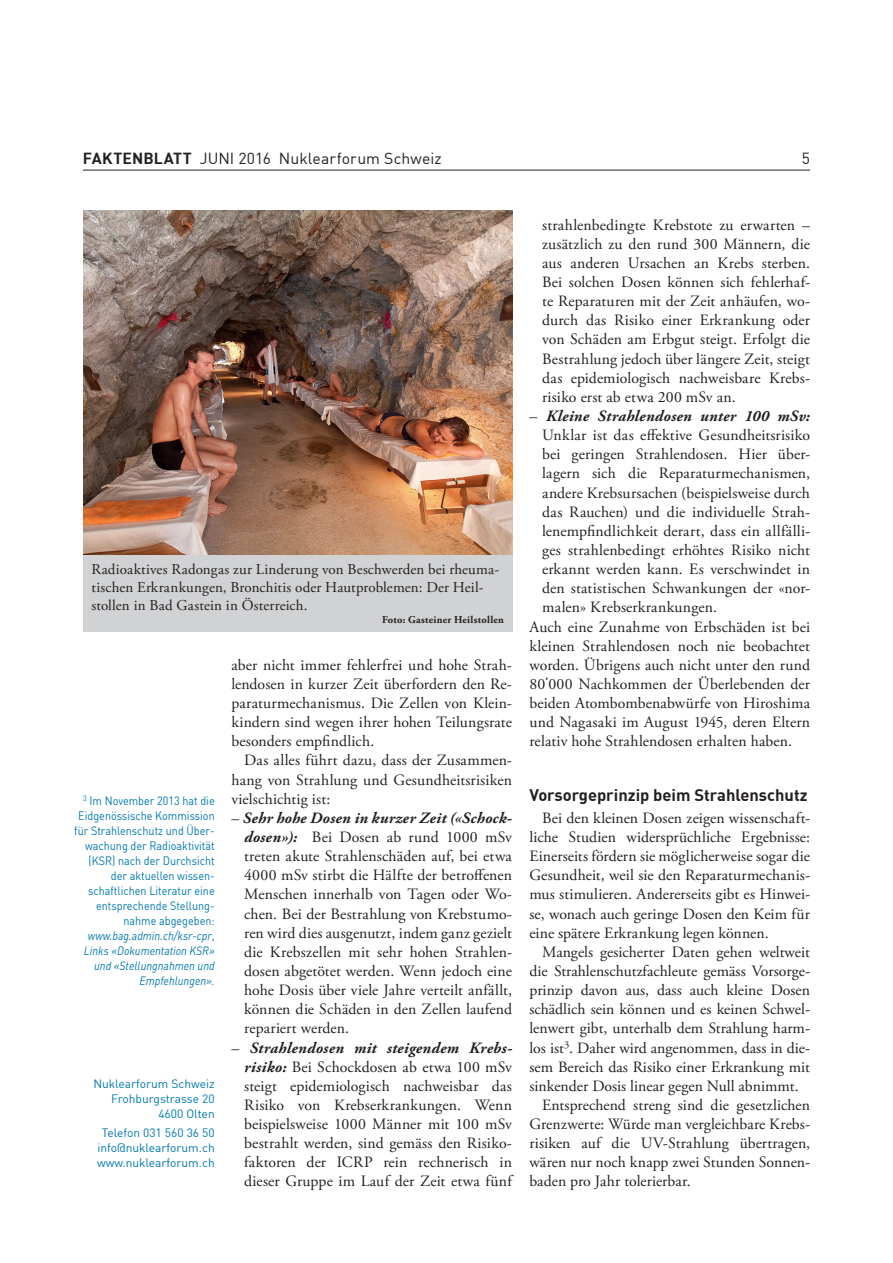
<style>
.page{position:relative;width:893px;height:1263px;background:#fff}
.page>*{position:absolute;margin:0;border:0;box-sizing:border-box;transform-origin:0 0}
.t1{font:700 16.5px "DIN";color:#231f20}
.t2{font:15.75px/19.2px "Adobe Garamond Pro";color:#231f20;text-align:justify}
.t3{font:15.75px "DIN";letter-spacing:.005em;color:#231f20}
.t4{font:italic 700 15.75px "Adobe Garamond Pro";letter-spacing:.02em;color:#231f20}
.t5{font:15px/18px "Adobe Garamond Pro";letter-spacing:.01em;color:#231f20}
.t6{font:12px/15px "DIN";color:#0078ae;text-align:right;scale:.9 1}
.t7{font:12px/15px "DIN";color:#0078ae;text-align:right}
.t8{font:700 10.5px "Adobe Garamond Pro";letter-spacing:.025em;color:#231f20}
.s1{font-weight:700}
.s2{font-weight:700;font-style:italic}
.s3{font-style:italic}
.s4{font-weight:400;font-style:normal}
.s5{font-family:"DIN"}
</style>
<div class="page">
<hr style="left:83px;top:170px;width:727px;height:1px;background:#231f20">
<img style="left:83px;top:210px;width:429px;height:344px">
<div style="left:83px;top:555px;width:429px;height:76px;background:#d1d2d4"></div>
<p class="t3" style="left:83px;top:150px;width:360px"><span class="s1">FAKTENBLATT</span> JUNI 2016 Nuklearforum Schweiz</p>
<p class="t3" style="left:802px;top:150px;width:10px">5</p>
<p class="t5" style="left:91px;top:561px;width:409px">Radioaktives Radongas zur Linderung von Beschwerden bei rheuma&shy;tischen Erkrankungen, Bronchitis oder Hautproblemen: Der Heil&shy;stollen in Bad Gastein in Österreich.</p>
<p class="t8" style="left:382px;top:615px;width:123px">Foto: Gasteiner Heilstollen</p>
<p class="t2" style="left:231px;top:656px;width:282px">aber nicht immer fehlerfrei und hohe Strah&shy;lendosen in kurzer Zeit überfordern den Re&shy;paraturmechanismus. Die Zellen von Klein&shy;kindern sind wegen ihrer hohen Teilungsrate besonders empfindlich.</p>
<p class="t2" style="left:231px;top:751px;width:282px;text-indent:13px">Das alles führt dazu, dass der Zusammen&shy;hang von Strahlung und Gesundheitsrisiken vielschichtig ist:</p>
<p class="t2" style="left:244px;top:809px;width:269px;text-indent:-13px">– <span class="s2">Sehr hohe Dosen in kurzer Zeit («Schock&shy;dosen»):</span> Bei Dosen ab rund 1000 mSv treten akute Strahlenschäden auf, bei etwa 4000 mSv stirbt die Hälfte der betroffenen Menschen innerhalb von Tagen oder Wo&shy;chen. Bei der Bestrahlung von Krebstumo&shy;ren wird dies ausgenutzt, indem ganz gezielt die Krebszellen mit sehr hohen Strahlen&shy;dosen abgetötet werden. Wenn jedoch eine hohe Dosis über viele Jahre verteilt anfällt, können die Schäden in den Zellen laufend repariert werden.</p>
<p class="t2" style="left:244px;top:1038px;width:269px;text-indent:-13px">– <span class="s2">Strahlendosen mit steigendem Krebs&shy;risiko:</span> Bei Schockdosen ab etwa 100 mSv steigt epidemiologisch nachweisbar das Ri siko von Krebserkrankungen. Wenn bei spielsweise 1000 Männer mit 100 mSv bestrahlt werden, sind gemäss den Risiko&shy;faktoren der ICRP rein rechnerisch in dieser Gruppe im Lauf der Zeit etwa fünf</p>
<p class="t6" style="left:74px;top:794px;width:158px"><sup>3</sup> Im November 2013 hat die<br>Eidgenössische Kommission für Strahlenschutz und Über&shy;wachung der Radioaktivität (KSR) nach der Durchsicht der aktuellen wissen&shy;schaftlichen Literatur eine entsprechende Stellung&shy;nahme abgegeben: <span class="s3">www.bag.admin.ch/ksr-cpr</span>,<br><span class="s3">Links «Dokumentation KSR» und «Stellungnahmen und<br>Empfehlungen».</span></p>
<p class="t7" style="left:93px;top:1076px;width:123px">Nuklearforum Schweiz<br>Frohburgstrasse 20<br>4600 Olten</p>
<p class="t7" style="left:97px;top:1125px;width:119px;text-align:center">Telefon 031 560 36 50 info@nuklearforum.ch www.nuklearforum.ch</p>
<p class="t2" style="left:542px;top:216px;width:269px">strahlenbedingte Krebstote zu erwarten – zusätzlich zu den rund 300 Männern, die aus anderen Ursachen an Krebs sterben.<br>Bei solchen Dosen können sich fehlerhaf&shy;te Reparaturen mit der Zeit anhäufen, wo&shy;durch das Risiko einer Erkrankung oder von Schäden am Erbgut steigt. Erfolgt die Bestrahlung jedoch über längere Zeit, steigt das epidemiologisch nachweisbare Krebs&shy;risiko erst ab etwa 200 mSv an.</p>
<p class="t4" style="left:529px;top:410px;width:282px"><span class="s4">–</span> Kleine Strahlendosen unter 100 mSv:</p>
<p class="t2" style="left:542px;top:426px;width:269px">Unklar ist das effektive Gesundheitsrisiko</p>
<p class="t2" style="left:542px;top:445px;width:269px">bei geringen Strahlendosen. Hier über-</p>
<p class="t2" style="left:542px;top:464px;width:269px">lagern sich die Reparaturmechanismen,</p>
<p class="t2" style="left:542px;top:484px;width:269px">andere Krebsursachen (beispielsweise durch</p>
<p class="t2" style="left:542px;top:503px;width:269px">das Rauchen) und die individuelle Strah-</p>
<p class="t2" style="left:542px;top:522px;width:269px">lenempfindlichkeit derart, dass ein allfälli-</p>
<p class="t2" style="left:542px;top:541px;width:269px">ges strahlenbedingt erhöhtes Risiko nicht</p>
<p class="t2" style="left:542px;top:560px;width:269px">erkannt werden kann. Es verschwindet in</p>
<p class="t2" style="left:542px;top:579px;width:269px">den statistischen Schwankungen der «nor-</p>
<p class="t2" style="left:542px;top:598px;width:176px">malen» Krebserkrankungen.</p>
<p class="t2" style="left:529px;top:617px;width:282px">Auch eine Zunahme von Erbschäden ist bei</p>
<p class="t2" style="left:529px;top:637px;width:282px">kleinen Strahlendosen noch nie beobachtet</p>
<p class="t2" style="left:529px;top:656px;width:282px">worden. Übrigens auch nicht unter den rund</p>
<p class="t2" style="left:529px;top:675px;width:282px">80<span class="s5">’</span>000 Nachkommen der Überlebenden der</p>
<p class="t2" style="left:529px;top:694px;width:282px">beiden Atombombenabwürfe von Hiroshima</p>
<p class="t2" style="left:529px;top:713px;width:282px">und Nagasaki im August 1945, deren Eltern</p>
<p class="t2" style="left:529px;top:732px;width:264px">relativ hohe Strahlendosen erhalten haben.</p>
<p class="t1" style="left:529px;top:789px;width:280px">Vorsorgeprinzip beim Strahlenschutz</p>
<p class="t2" style="left:529px;top:809px;width:282px;text-indent:13px">Bei den kleinen Dosen zeigen wissenschaft&shy;liche Studien widersprüchliche Ergebnisse:<br>Einerseits fördern sie möglicherweise sogar die Gesundheit, weil sie den Reparaturmechanis&shy;mus stimulieren. Andererseits gibt es Hinwei&shy;se, wonach auch geringe Dosen den Keim für eine spätere Erkrankung legen können.</p>
<p class="t2" style="left:542px;top:943px;width:269px">Mangels gesicherter Daten gehen weltweit</p>
<p class="t2" style="left:529px;top:962px;width:282px">die Strahlenschutzfachleute gemäss Vorsorge-</p>
<p class="t2" style="left:529px;top:981px;width:282px">prinzip davon aus, dass auch kleine Dosen</p>
<p class="t2" style="left:529px;top:1000px;width:282px">schäd lich sein können und es keinen Schwel-</p>
<p class="t2" style="left:529px;top:1019px;width:282px">lenwert gibt, unterhalb dem Strahlung harm-</p>
<p class="t2" style="left:529px;top:1038px;width:282px">los ist<sup>3</sup>. Daher wird angenommen, dass in die-</p>
<p class="t2" style="left:529px;top:1058px;width:282px">sem Bereich das Risiko einer Erkrankung mit</p>
<p class="t2" style="left:529px;top:1077px;width:271px">sinkender Dosis linear gegen Null abnimmt.</p>
<p class="t2" style="left:542px;top:1096px;width:269px">Entsprechend streng sind die gesetzlichen</p>
<p class="t2" style="left:529px;top:1115px;width:282px">Grenzwerte: Würde man vergleichbare Krebs-</p>
<p class="t2" style="left:529px;top:1134px;width:282px">risiken auf die UV-Strahlung übertragen,</p>
<p class="t2" style="left:529px;top:1153px;width:282px">wären nur noch knapp zwei Stunden Sonnen-</p>
<p class="t2" style="left:529px;top:1172px;width:163px">baden pro Jahr tolerierbar.</p>
</div>
